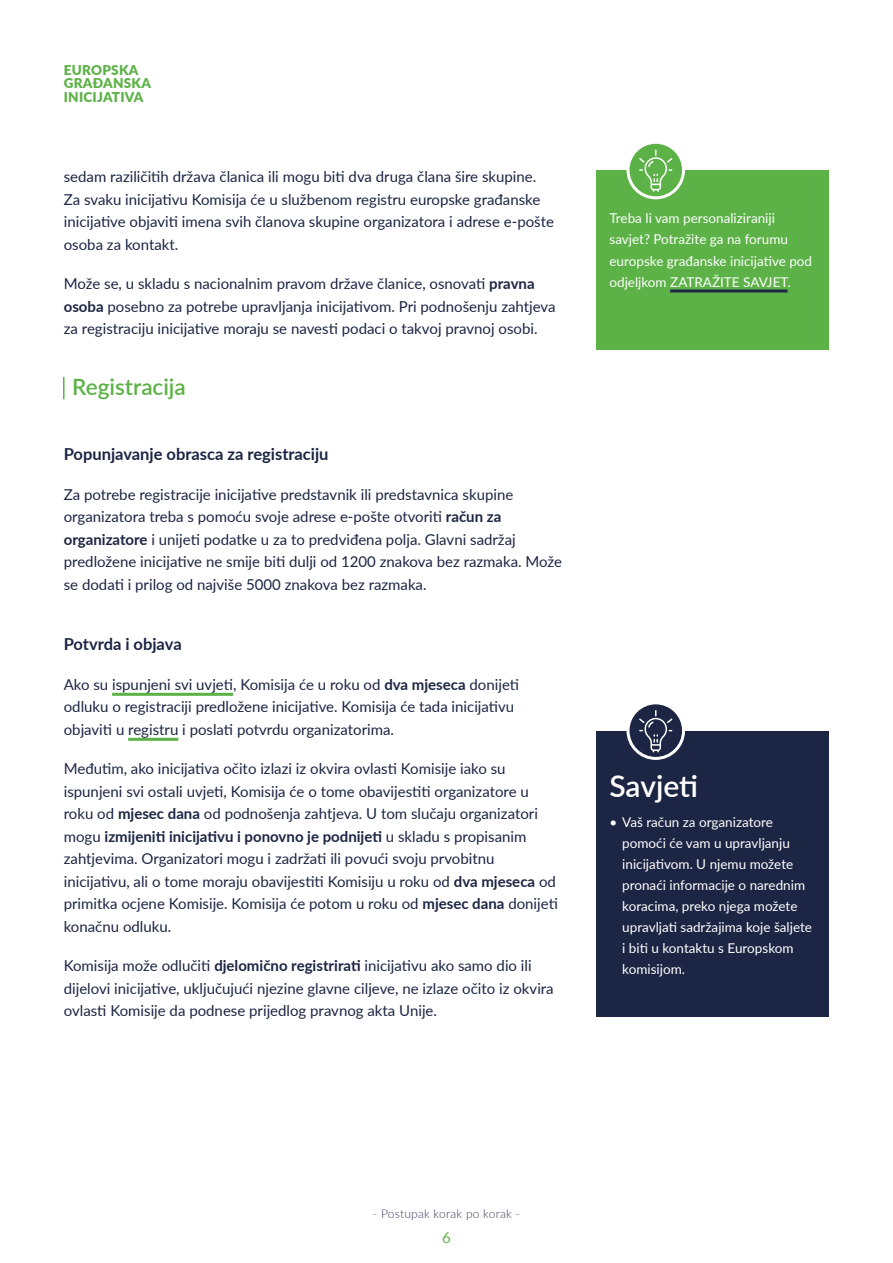
<style>
.page{position:relative;width:893px;height:1263px;background:#fff}
.page>*{position:absolute;margin:0;border:0;box-sizing:border-box;transform-origin:0 0}
.Box_light_title_1{font:600 30px "Lato";letter-spacing:-.005em;color:#fff}
.Inner_accent_title_2{font:600 22.5px "Lato";color:#5cb246}
.Inner_accent_title_3{font:700 16.5px "Lato";color:#1c2543}
.t1{font:15px/22.5px "Lato";color:#1c2543}
.t2{font:15px "Lato";color:#5cb246}
.Box_text_white{font:13.5px/21px "Lato";color:#fff}
.t3{font:900 13.5px/13.5px "Lato";letter-spacing:.02em;color:#5cb246}
.t4{font:300 12px "Lato";letter-spacing:.02em;color:#3c3e5c}
.s1{font-weight:700}
</style>
<div class="page">
<div style="left:597px;top:170px;width:232px;height:180px;background:#5cb246"></div>
<hr style="left:670px;top:289px;width:117px;height:3px;background:#1c2543">
<hr style="left:63px;top:377px;width:2px;height:22px;background:#5cb246">
<hr style="left:112px;top:693px;width:121px;height:3px;background:#5cb246">
<hr style="left:128px;top:738px;width:50px;height:3px;background:#5cb246">
<svg style="left:628px;top:142px;width:55px;height:56px"></svg>
<div style="left:626px;top:141px;width:59px;height:58px;border:3px solid #fff;border-radius:50%"></div>
<svg style="left:639px;top:149px;width:33px;height:43px"></svg>
<div style="left:597px;top:731px;width:232px;height:285px;background:#1c2543"></div>
<svg style="left:628px;top:703px;width:55px;height:55px"></svg>
<div style="left:626px;top:701px;width:59px;height:59px;border:3px solid #fff;border-radius:50%"></div>
<svg style="left:639px;top:710px;width:33px;height:42px"></svg>
<p class="t3" style="left:64px;top:62px;width:89px">EUROPSKA<br>GRAĐANSKA<br>INICIJATIVA</p>
<p class="t1" style="left:64px;top:165px;width:492px">sedam raziličitih država članica ili mogu biti dva druga člana šire skupine.<br>Za svaku inicijativu Komisija će u službenom registru europske građanske inicijative objaviti imena svih članova skupine organizatora i adrese e-pošte osoba za kontakt.</p>
<p class="t1" style="left:64px;top:272px;width:493px">Može se, u skladu s nacionalnim pravom države članice, osnovati <span class="s1">pravna osoba</span> posebno za potrebe upravljanja inicijativom. Pri podnošenju zahtjeva za registraciju inicijative moraju se navesti podaci o takvoj pravnoj osobi.</p>
<p class="Inner_accent_title_2" style="left:72px;top:370px;width:115px">Registracija</p>
<p class="Inner_accent_title_3" style="left:64px;top:442px;width:266px">Popunjavanje obrasca za registraciju</p>
<p class="t1" style="left:64px;top:482px;width:500px">Za potrebe registracije inicijative predstavnik ili predstavnica skupine organizatora treba s pomoću svoje adrese e-pošte otvoriti <span class="s1">račun za organizatore</span> i unijeti podatke u za to predviđena polja. Glavni sadržaj predložene inicijative ne smije biti dulji od 1200 znakova bez razmaka. Može se dodati i prilog od najviše 5000 znakova bez razmaka.</p>
<p class="Inner_accent_title_3" style="left:64px;top:632px;width:119px">Potvrda i objava</p>
<p class="t1" style="left:64px;top:672px;width:457px">Ako su ispunjeni svi uvjeti, Komisija će u roku od <span class="s1">dva mjeseca</span> donijeti odluku o registraciji predložene inicijative. Komisija će tada inicijativu objaviti u registru i poslati potvrdu organizatorima.</p>
<p class="t1" style="left:64px;top:757px;width:496px">Međutim, ako inicijativa očito izlazi iz okvira ovlasti Komisije iako su ispunjeni svi ostali uvjeti, Komisija će o tome obavijestiti organizatore u roku od <span class="s1">mjesec dana</span> od podnošenja zahtjeva. U tom slučaju organizatori mogu <span class="s1">izmijeniti inicijativu i ponovno je podnijeti</span> u skladu s propisanim zahtjevima. Organizatori mogu i zadržati ili povući svoju prvobitnu inicijativu, ali o tome moraju obavijestiti Komisiju u roku od <span class="s1">dva mjeseca</span> od primitka ocjene Komisije. Komisija će potom u roku od <span class="s1">mjesec dana</span> donijeti konačnu odluku.</p>
<p class="t1" style="left:64px;top:954px;width:491px">Komisija može odlučiti <span class="s1">djelomično registrirati</span> inicijativu ako samo dio ili dijelovi inicijative, uključujući njezine glavne ciljeve, ne izlaze očito iz okvira ovlasti Komisije da podnese prijedlog pravnog akta Unije.</p>
<p class="Box_text_white" style="left:609px;top:207px;width:204px">Treba li vam personaliziraniji savjet? Potražite ga na forumu europske građanske inicijative pod odjeljkom ZATRAŽITE SAVJET.</p>
<p class="Box_light_title_1" style="left:609px;top:765px;width:90px">Savjeti</p>
<p class="Box_text_white" style="left:622px;top:811px;width:191px;text-indent:-13px">• Vaš račun za organizatore pomoći će vam u upravljanju inicijativom. U njemu možete pronaći informacije o narednim koracima, preko njega možete upravljati sadržajima koje šaljete i biti u kontaktu s Europskom komisijom.</p>
<p class="t4" style="left:373px;top:1206px;width:149px">- Postupak korak po korak -</p>
<p class="t2" style="left:442px;top:1227px;width:10px">6</p>
</div>
